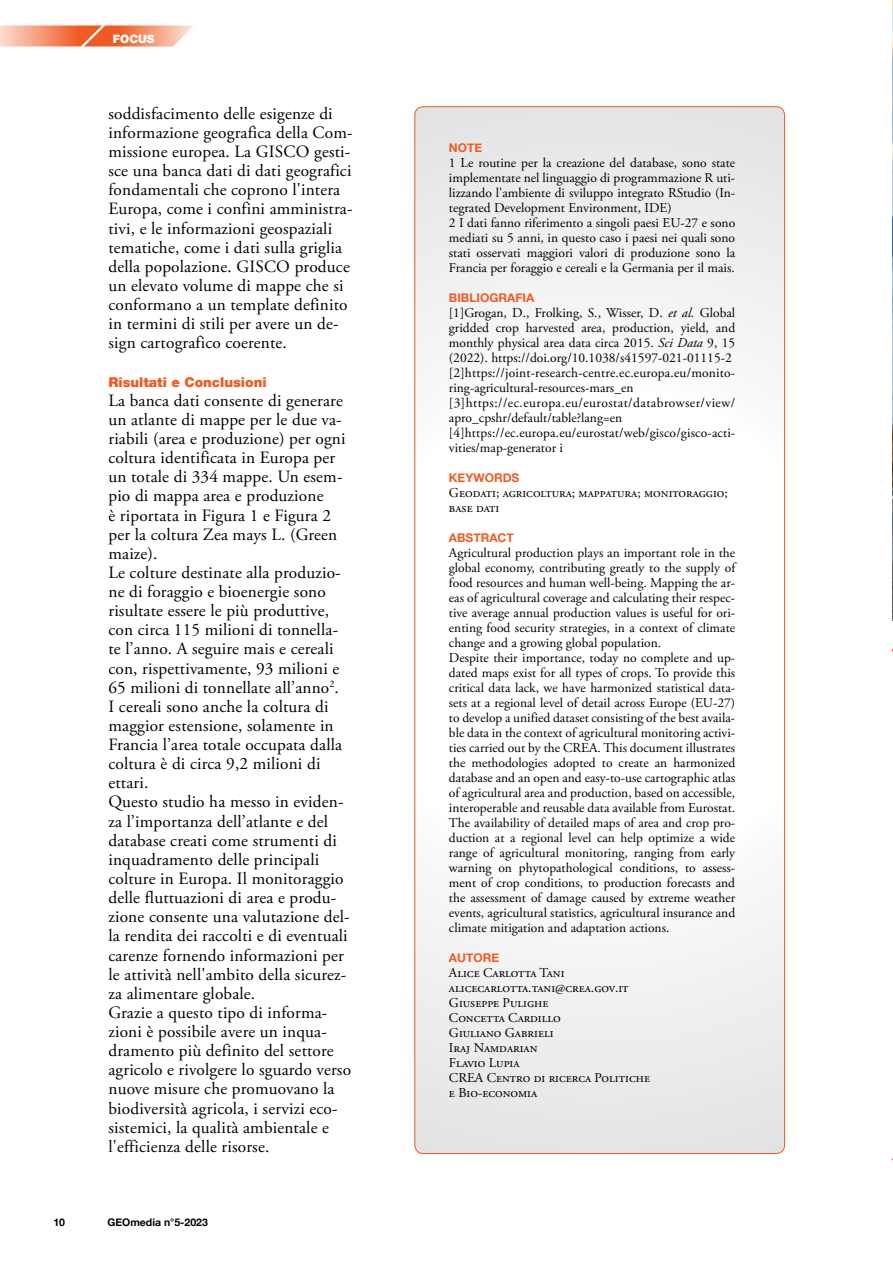
<style>
.page{position:relative;width:893px;height:1263px;background:#fff}
.page>*{position:absolute;margin:0;border:0;box-sizing:border-box;transform-origin:0 0}
.t1{font:17.25px/19.2px "Adobe Garamond Pro";letter-spacing:-.01em;color:#000}
.t2{font:13.5px/15px "Adobe Garamond Pro";color:#000}
.t3{font:900 13.5px "Helvetica Neue";color:#f15a22}
.t4{font:700 12px "Helvetica Neue";color:#f15a22}
.t5{font:900 11.55px "Helvetica Neue";color:#fff}
.t6{font:700 10.5px "Helvetica Neue";color:#000}
.s1{font-style:italic}
</style>
<div class="page">
<svg style="left:0;top:26px;width:193px;height:21px;background:#f59774"></svg>
<svg style="left:415px;top:107px;width:370px;height:1046px"></svg>
<img style="left:892px;top:0;width:1px;height:621px">
<p class="t5" style="left:113px;top:32px;width:43px">FOCUS</p>
<p class="t1" style="left:108px;top:104px;width:246px">soddisfacimento delle esigenze di informazione geografica della Com&shy;missione europea. La GISCO gesti&shy;sce una banca dati di dati geografici fondamentali che coprono l'intera Europa, come i confini amministra&shy;tivi, e le informazioni geospaziali tematiche, come i dati sulla griglia della popolazione. GISCO produce un elevato volume di mappe che si conformano a un template definito in termini di stili per avere un de&shy;sign cartografico coerente.</p>
<p class="t3" style="left:108px;top:374px;width:160px">Risultati e Conclusioni</p>
<p class="t1" style="left:108px;top:391px;width:244px">La banca dati consente di generare un atlante di mappe per le due va&shy;riabili (area e produzione) per ogni coltura identificata in Europa per un totale di 334 mappe. Un esem&shy;pio di mappa area e produzione<br>è riportata in Figura 1 e Figura 2 per la coltura Zea mays L. (Green maize).<br>Le colture destinate alla produzio&shy;ne di foraggio e bioenergie sono risultate essere le più produttive, con circa 115 milioni di tonnella&shy;te l’anno. A seguire mais e cereali con, rispettivamente, 93 milioni e<br>65 milioni di tonnellate all’anno<sup>2</sup>.<br>I cereali sono anche la coltura di maggior estensione, solamente in<br>Francia l’area totale occupata dalla coltura è di circa 9,2 milioni di ettari.<br>Questo studio ha messo in eviden&shy;za l’importanza dell’atlante e del database creati come strumenti di inquadramento delle principali colture in Europa. Il monitoraggio delle fluttuazioni di area e produ&shy;zione consente una valutazione del&shy;la rendita dei raccolti e di eventuali carenze fornendo informazioni per le attività nell'ambito della sicurez&shy;za alimentare globale.<br>Grazie a questo tipo di informa&shy;zioni è possibile avere un inqua&shy;dramento più definito del settore agricolo e rivolgere lo sguardo verso nuove misure che promuovano la biodiversità agricola, i servizi eco&shy;sistemici, la qualità ambientale e l'efficienza delle risorse.</p>
<p class="t6" style="left:53px;top:1214px;width:13px">10</p>
<p class="t6" style="left:107px;top:1214px;width:102px">GEOmedia n°5-2023</p>
<p class="t4" style="left:449px;top:138px;width:35px">NOTE</p>
<p class="t2" style="left:449px;top:155px;width:288px">1 Le routine per la creazione del database, sono state implementate nel linguaggio di programmazione R uti&shy;lizzando l'ambiente di sviluppo integrato RStudio (In&shy;tegrated Development Environment, IDE)<br>2 I dati fanno riferimento a singoli paesi EU-27 e sono mediati su 5 anni, in questo caso i paesi nei quali sono stati osservati maggiori valori di produzione sono la Francia per foraggio e cereali e la Germania per il mais.</p>
<p class="t4" style="left:449px;top:288px;width:87px">BIBLIOGRAFIA</p>
<p class="t2" style="left:449px;top:305px;width:288px">[1]Grogan, D., Frolking, S., Wisser, D. <span class="s1">et al.</span> Global gridded crop harvested area, production, yield, and monthly physical area data circa 2015. <span class="s1">Sci Data</span> 9, 15 (2022). https://doi.org/10.1038/s41597-021-01115-2 [2]https://joint-research-centre.ec.europa.eu/monito&shy;ring-agricultural-resources-mars_en [3]https://ec.europa.eu/eurostat/databrowser/view/ apro_cpshr/default/table?lang=en [4]https://ec.europa.eu/eurostat/web/gisco/gisco-acti&shy;vities/map-generator i</p>
<p class="t4" style="left:449px;top:468px;width:72px">KEYWORDS</p>
<p class="t2" style="left:449px;top:485px;width:280px">Geodati; agricoltura; mappatura; monitoraggio; base dati</p>
<p class="t4" style="left:449px;top:528px;width:66px">ABSTRACT</p>
<p class="t2" style="left:449px;top:545px;width:289px">Agricultural production plays an important role in the global economy, contributing greatly to the supply of food resources and human well-being. Mapping the ar&shy;eas of agricultural coverage and calculating their respec&shy;tive average annual production values is useful for ori&shy;enting food security strategies, in a context of climate change and a growing global population.<br>Despite their importance, today no complete and up&shy;dated maps exist for all types of crops. To provide this critical data lack, we have harmonized statistical data&shy;sets at a regional level of detail across Europe (EU-27) to develop a unified dataset consisting of the best availa&shy;ble data in the context of agricultural monitoring activi&shy;ties carried out by the CREA. This document illustrates the methodologies adopted to create an harmonized database and an open and easy-to-use cartographic atlas of agricultural area and production, based on accessible, interoperable and reusable data available from Eurostat.<br>The availability of detailed maps of area and crop pro&shy;duction at a regional level can help optimize a wide range of agricultural monitoring, ranging from early warning on phytopathological conditions, to assess&shy;ment of crop conditions, to production forecasts and the assessment of damage caused by extreme weather events, agricultural statistics, agricultural insurance and climate mitigation and adaptation actions.</p>
<p class="t4" style="left:449px;top:948px;width:52px">AUTORE</p>
<p class="t2" style="left:449px;top:965px;width:203px">Alice Carlotta Tani alicecarlotta.tani@crea.gov.it<br>Giuseppe Pulighe<br>Concetta Cardillo<br>Giuliano Gabrieli<br>Iraj Namdarian<br>Flavio Lupia<br>CREA Centro di ricerca Politiche e Bio-economia</p>
</div>
